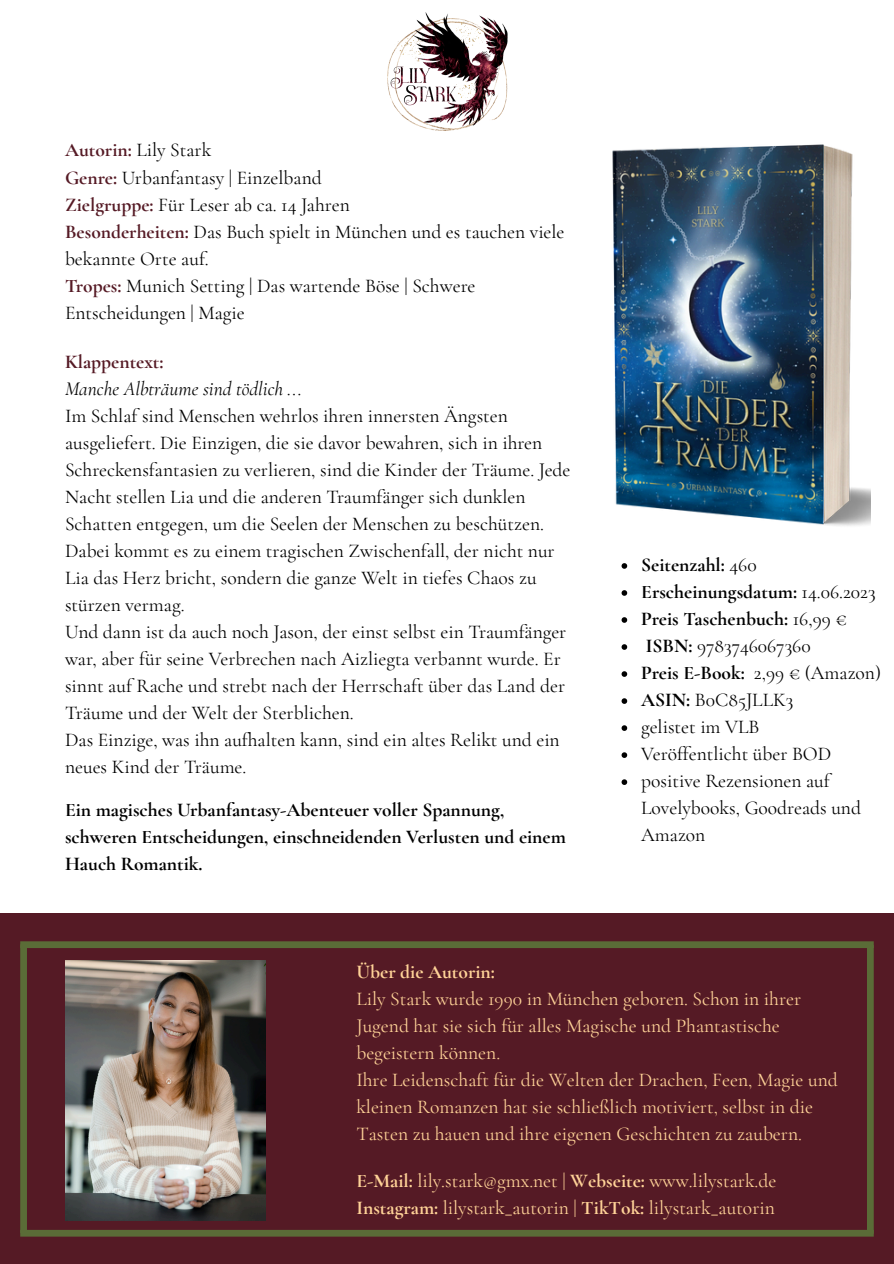
<style>
.page{position:relative;width:894px;height:1264px;background:#fff}
.page>*{position:absolute;margin:0;border:0;box-sizing:border-box;transform-origin:0 0}
.t1{font:19.5px/27px "Cormorant Garamond";color:#000}
.t2{font:19.5px/27px "Cormorant Garamond";color:#ffd398}
.t3{font:700 19.5px/27px "Cormorant Garamond";color:#000}
.t4{font:italic 19.5px "Cormorant Garamond";color:#000}
.t5{font:700 19.5px "Cormorant Garamond";color:#ffd398}
.t6{font:700 19.5px "Cormorant Garamond";color:#551a25}
.s1{font-weight:700;color:#551a25}
.s2{font-weight:400}
.s3{font-weight:700}
</style>
<div class="page">
<img style="left:387px;top:12px;width:121px;height:119px">
<img style="left:612px;top:144px;width:258px;height:382px">
<div style="left:0;top:913px;width:893px;height:350px;background:#551a25"></div>
<div style="left:20px;top:941px;width:853px;height:7px;background:#5a6c37"></div>
<div style="left:20px;top:1229px;width:853px;height:7px;background:#5a6c37"></div>
<div style="left:20px;top:944px;width:7px;height:288px;background:#5a6c37"></div>
<div style="left:866px;top:945px;width:7px;height:288px;background:#5a6c37"></div>
<img style="left:65px;top:960px;width:200px;height:260px">
<svg style="left:621px;top:563px;width:6px;height:5px"></svg>
<svg style="left:621px;top:590px;width:6px;height:6px"></svg>
<svg style="left:621px;top:617px;width:6px;height:6px"></svg>
<svg style="left:621px;top:644px;width:6px;height:6px"></svg>
<svg style="left:621px;top:671px;width:6px;height:6px"></svg>
<svg style="left:621px;top:698px;width:6px;height:6px"></svg>
<svg style="left:621px;top:725px;width:6px;height:6px"></svg>
<svg style="left:621px;top:752px;width:6px;height:6px"></svg>
<svg style="left:621px;top:779px;width:6px;height:6px"></svg>
<p class="t1" style="left:65px;top:137px;width:148px"><span class="s1">Autorin:</span> Lily Stark</p>
<p class="t1" style="left:65px;top:164px;width:258px"><span class="s1">Genre:</span> Urbanfantasy | Einzelband</p>
<h1 class="t1" style="left:65px;top:191px;width:286px"><span class="s1">Zielgruppe:</span> Für Leser ab ca. 14 Jahren</h1>
<p class="t1" style="left:65px;top:218px;width:501px"><span class="s1">Besonderheiten:</span> Das Buch spielt in München und es tauchen viele bekannte Orte auf.</p>
<p class="t1" style="left:65px;top:272px;width:412px"><span class="s1">Tropes:</span> Munich Setting | Das wartende Böse | Schwere<br>Entscheidungen | Magie</p>
<p class="t6" style="left:65px;top:350px;width:100px">Klappentext:</p>
<p class="t4" style="left:65px;top:377px;width:238px">Manche Albträume sind tödlich ...</p>
<p class="t1" style="left:65px;top:402px;width:507px">Im Schlaf sind Menschen wehrlos ihren innersten Ängsten ausgeliefert. Die Einzigen, die sie davor bewahren, sich in ihren Schreckensfantasien zu verlieren, sind die Kinder der Träume. Jede Nacht stellen Lia und die anderen Traumfänger sich dunklen Schatten entgegen, um die Seelen der Menschen zu beschützen.</p>
<p class="t1" style="left:65px;top:537px;width:491px">Dabei kommt es zu einem tragischen Zwischenfall, der nicht nur<br>Lia das Herz bricht, sondern die ganze Welt in tiefes Chaos zu stürzen vermag.</p>
<p class="t1" style="left:65px;top:618px;width:502px">Und dann ist da auch noch Jason, der einst selbst ein Traumfänger war, aber für seine Verbrechen nach Aizliegta verbannt wurde. Er sinnt auf Rache und strebt nach der Herrschaft über das Land der Träume und der Welt der Sterblichen.</p>
<p class="t1" style="left:65px;top:726px;width:496px">Das Einzige, was ihn aufhalten kann, sind ein altes Relikt und ein neues Kind der Träume.</p>
<p class="t3" style="left:65px;top:796px;width:502px">Ein magisches Urbanfantasy-Abenteuer voller Spannung, schweren Entscheidungen, einschneidenden Verlusten und einem<br>Hauch Romantik.</p>
<p class="t3" style="left:641px;top:551px;width:117px">Seitenzahl: <span class="s2">460</span></p>
<p class="t3" style="left:641px;top:578px;width:236px">Erscheinungsdatum: <span class="s2">14.06.2023</span></p>
<p class="t3" style="left:641px;top:605px;width:207px">Preis Taschenbuch: <span class="s2">16,99 €</span></p>
<p class="t1" style="left:645px;top:632px;width:166px"><span class="s3">ISBN:</span> 9783746067360</p>
<p class="t1" style="left:641px;top:659px;width:241px"><span class="s3">Preis E-Book:</span> 2,99 € (Amazon)</p>
<p class="t1" style="left:641px;top:686px;width:154px"><span class="s3">ASIN:</span> B0C85JLLK3</p>
<p class="t1" style="left:641px;top:713px;width:120px">gelistet im VLB</p>
<p class="t1" style="left:641px;top:740px;width:192px">Veröffentlicht über BOD</p>
<p class="t1" style="left:641px;top:767px;width:221px">positive Rezensionen auf<br>Lovelybooks, Goodreads und<br>Amazon</p>
<p class="t5" style="left:356px;top:959px;width:140px">Über die Autorin:</p>
<p class="t2" style="left:356px;top:984px;width:446px">Lily Stark wurde 1990 in München geboren. Schon in ihrer<br>Jugend hat sie sich für alles Magische und Phantastische begeistern können.</p>
<p class="t2" style="left:356px;top:1065px;width:483px">Ihre Leidenschaft für die Welten der Drachen, Feen, Magie und kleinen Romanzen hat sie schließlich motiviert, selbst in die<br>Tasten zu hauen und ihre eigenen Geschichten zu zaubern.</p>
<p class="t2" style="left:356px;top:1167px;width:421px"><span class="s3">E-Mail:</span> lily.stark@gmx.net | <span class="s3">Webseite:</span> www.lilystark.de</p>
<p class="t2" style="left:356px;top:1194px;width:420px"><span class="s3">Instagram:</span> lilystark_autorin | <span class="s3">TikTok:</span> lilystark_autorin</p>
</div>
